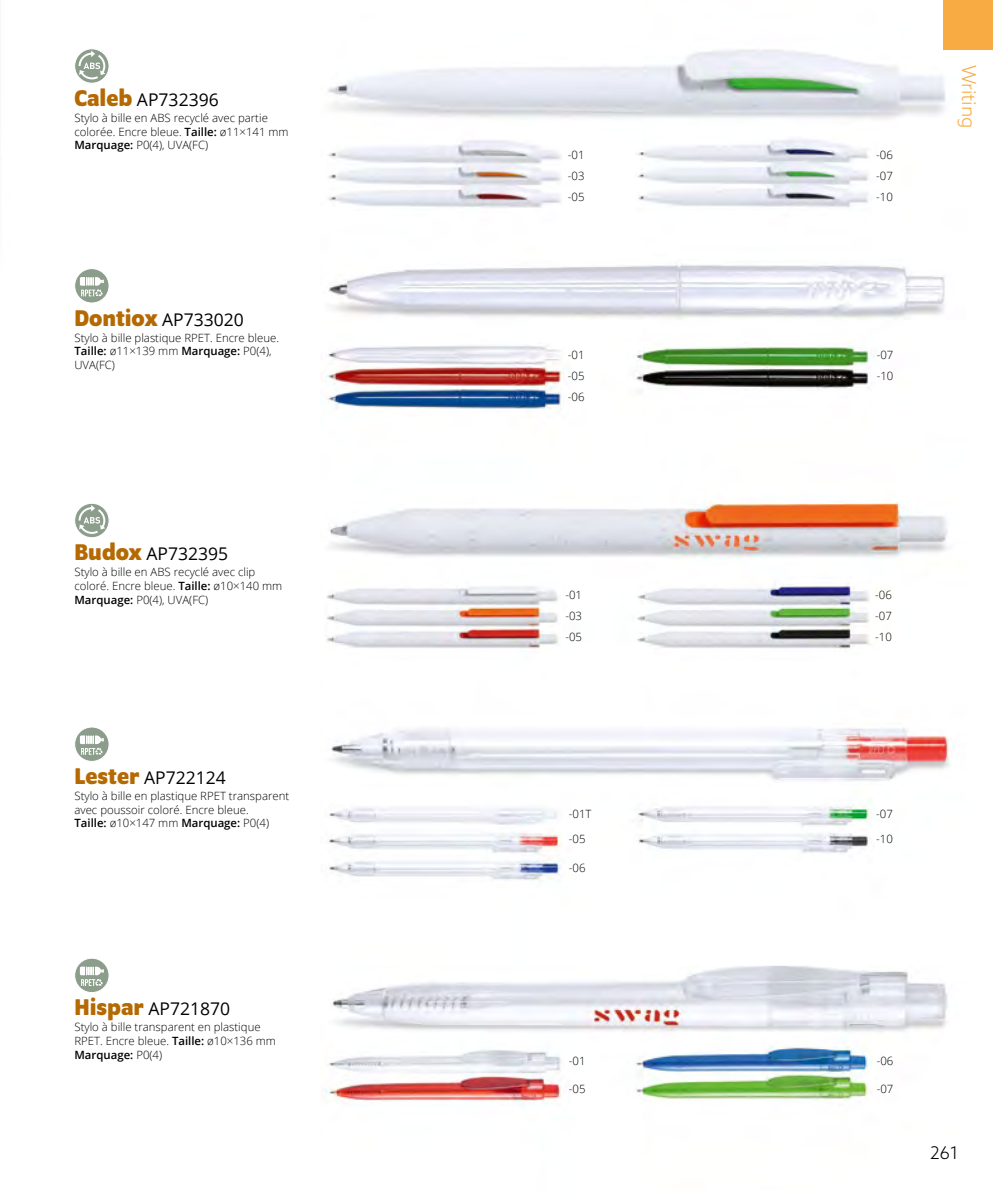
<style>
.page{position:relative;width:993px;height:1191px;background:#fff}
.page>*{position:absolute;margin:0;border:0;box-sizing:border-box;transform-origin:0 0}
.t1{font:300 19.25px "Azo Sans";color:#f8ab43}
.t2{font:17.5px "Open Sans";color:#000}
.t3{font:300 17.5px "Azo Sans";color:#000}
.t4{font:300 11.38px/13.7px "Open Sans";color:#000}
.s1{font-family:"Program OT";font-weight:700;font-size:24.5px;color:#b56902}
.s2{font-weight:600}
</style>
<div class="page">
<img style="left:76px;top:49px;width:874px;height:1056px">
<div style="left:75px;top:958px;width:34px;height:34px;background:#8c9e8b;border-radius:50%"></div>
<div style="left:74px;top:958px;width:35px;height:34px;border:1px solid #fff;border-radius:50%"></div>
<svg style="left:80px;top:966px;width:24px;height:20px"></svg>
<div style="left:75px;top:727px;width:34px;height:34px;background:#8c9e8b;border-radius:50%"></div>
<div style="left:74px;top:727px;width:35px;height:34px;border:1px solid #fff;border-radius:50%"></div>
<svg style="left:80px;top:735px;width:24px;height:20px"></svg>
<svg style="left:75px;top:503px;width:34px;height:34px"></svg>
<div style="left:74px;top:503px;width:35px;height:35px;border:1px solid #fff;border-radius:50%"></div>
<svg style="left:79px;top:505px;width:26px;height:29px"></svg>
<div style="left:75px;top:269px;width:34px;height:34px;background:#8c9e8b;border-radius:50%"></div>
<div style="left:74px;top:268px;width:35px;height:35px;border:1px solid #fff;border-radius:50%"></div>
<svg style="left:80px;top:277px;width:24px;height:19px"></svg>
<svg style="left:75px;top:49px;width:34px;height:34px"></svg>
<div style="left:74px;top:49px;width:35px;height:34px;border:1px solid #fff;border-radius:50%"></div>
<svg style="left:79px;top:51px;width:26px;height:28px"></svg>
<div style="left:942px;top:0;width:50px;height:50px;background:#f8ab43"></div>
<h2 class="t2" style="left:74px;top:87px;width:146px"><span class="s1">Caleb</span> AP732396</h2>
<p class="t4" style="left:74px;top:111px;width:215px">Stylo à bille en ABS recyclé avec partie colorée. Encre bleue. <span class="s2">Taille:</span> ø11×141 mm<br><span class="s2">Marquage:</span> P0(4), UVA(FC)</p>
<h2 class="t2" style="left:74px;top:307px;width:171px"><span class="s1">Dontiox</span> AP733020</h2>
<p class="t4" style="left:74px;top:330px;width:206px">Stylo à bille plastique RPET. Encre bleue.<br><span class="s2">Taille:</span> ø11×139 mm <span class="s2">Marquage:</span> P0(4),<br>UVA(FC)</p>
<h2 class="t2" style="left:74px;top:542px;width:155px"><span class="s1">Budox</span> AP732395</h2>
<p class="t4" style="left:74px;top:565px;width:209px">Stylo à bille en ABS recyclé avec clip coloré. Encre bleue. <span class="s2">Taille:</span> ø10×140 mm<br><span class="s2">Marquage:</span> P0(4), UVA(FC)</p>
<h2 class="t2" style="left:74px;top:765px;width:153px"><span class="s1">Lester</span> AP722124</h2>
<p class="t4" style="left:74px;top:789px;width:216px">Stylo à bille en plastique RPET transparent avec poussoir coloré. Encre bleue.<br><span class="s2">Taille:</span> ø10×147 mm <span class="s2">Marquage:</span> P0(4)</p>
<h2 class="t2" style="left:74px;top:996px;width:157px"><span class="s1">Hispar</span> AP721870</h2>
<p class="t4" style="left:74px;top:1020px;width:203px">Stylo à bille transparent en plastique<br>RPET. Encre bleue. <span class="s2">Taille:</span> ø10×136 mm<br><span class="s2">Marquage:</span> P0(4)</p>
<p class="t4" style="left:567px;top:147px;width:18px">-01</p>
<p class="t4" style="left:876px;top:147px;width:18px">-06</p>
<p class="t4" style="left:567px;top:169px;width:18px">-03</p>
<p class="t4" style="left:876px;top:169px;width:18px">-07</p>
<p class="t4" style="left:567px;top:189px;width:18px">-05</p>
<p class="t4" style="left:876px;top:189px;width:18px">-10</p>
<p class="t4" style="left:567px;top:348px;width:18px">-01</p>
<p class="t4" style="left:876px;top:348px;width:18px">-07</p>
<p class="t4" style="left:567px;top:369px;width:18px">-05</p>
<p class="t4" style="left:876px;top:369px;width:18px">-10</p>
<p class="t4" style="left:567px;top:390px;width:18px">-06</p>
<h1 class="t1" style="left:981px;top:64px;width:66px;rotate:90deg">Writing</h1>
<p class="t4" style="left:565px;top:587px;width:18px">-01</p>
<p class="t4" style="left:875px;top:587px;width:18px">-06</p>
<p class="t4" style="left:565px;top:608px;width:18px">-03</p>
<p class="t4" style="left:875px;top:608px;width:18px">-07</p>
<p class="t4" style="left:565px;top:630px;width:18px">-05</p>
<p class="t4" style="left:875px;top:630px;width:18px">-10</p>
<p class="t4" style="left:568px;top:806px;width:24px">-01T</p>
<p class="t4" style="left:876px;top:806px;width:18px">-07</p>
<p class="t4" style="left:568px;top:832px;width:18px">-05</p>
<p class="t4" style="left:876px;top:832px;width:18px">-10</p>
<p class="t4" style="left:568px;top:860px;width:18px">-06</p>
<p class="t4" style="left:568px;top:1054px;width:18px">-01</p>
<p class="t4" style="left:876px;top:1054px;width:18px">-06</p>
<p class="t4" style="left:568px;top:1081px;width:18px">-05</p>
<p class="t4" style="left:876px;top:1081px;width:18px">-07</p>
<h2 class="t3" style="left:929px;top:1141px;width:30px">261</h2>
</div>
